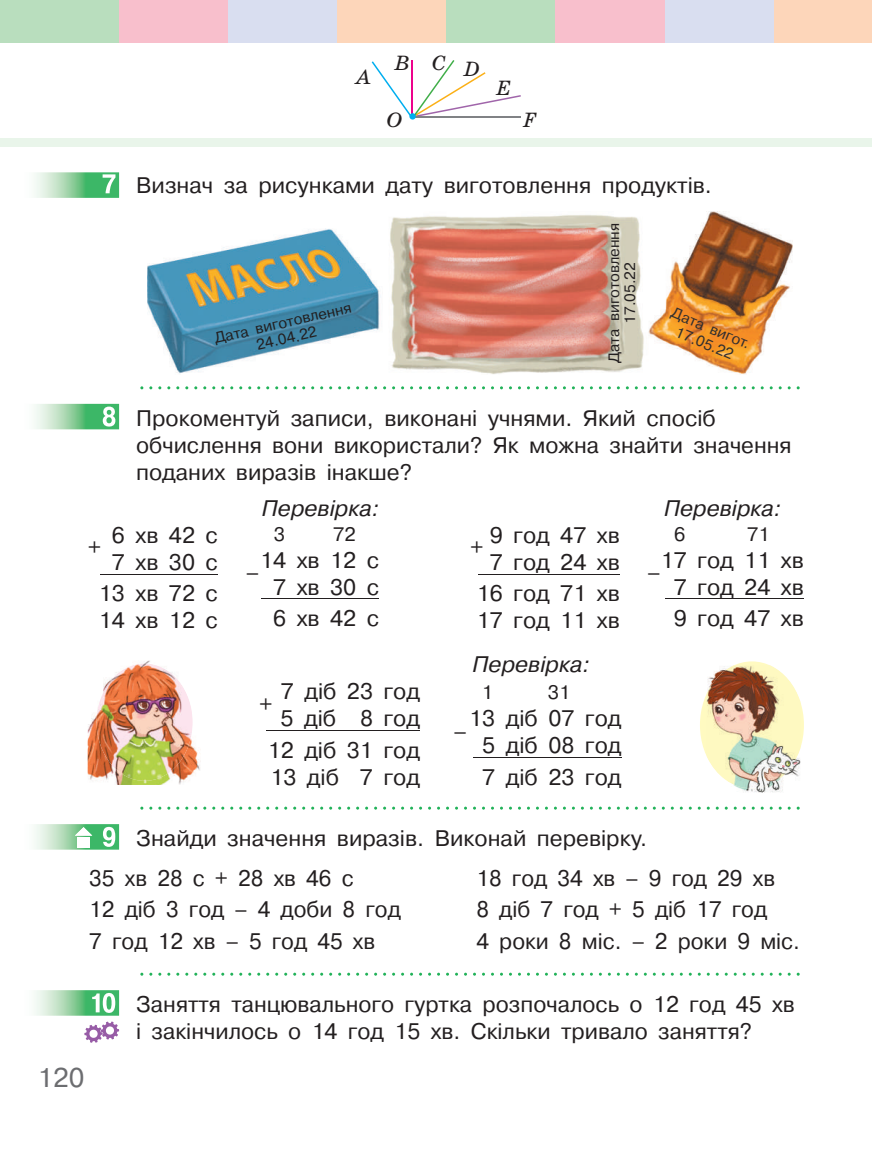
<style>
.page{position:relative;width:872px;height:1149px;background:#fff}
.page>*{position:absolute;margin:0;border:0;box-sizing:border-box;transform-origin:0 0}
.t1{font:27px "Pragmatica C";color:#6c6d70}
.t2{font:22.5px/27px "Pragmatica C";color:#231f20}
.t3{font:italic 22.5px "Pragmatica C";color:#231f20}
.t4{font:italic 21px "School Book C";color:#231f20}
.t5{font:19.5px "Pragmatica C";color:#231f20}
.t6{font:15px/16.2px "Pragmatica C";color:#231f20;text-align:center}
.t7{font:15px/16.2px "Pragmatica C";color:#312f30;text-align:center}
.s1{font-family:"Pragmatica Cond C";font-weight:700;font-size:27px;color:#fff}
</style>
<div class="page">
<div style="left:0;top:138px;width:872px;height:9px;background:#e9f5ea"></div>
<div style="left:0;top:0;width:119px;height:43px;background:#b9debe"></div>
<div style="left:119px;top:0;width:109px;height:43px;background:#f8bfcc"></div>
<div style="left:228px;top:0;width:109px;height:43px;background:#d9def0"></div>
<div style="left:665px;top:0;width:109px;height:43px;background:#d9def0"></div>
<div style="left:337px;top:0;width:109px;height:43px;background:#fdd6ba"></div>
<div style="left:774px;top:0;width:98px;height:43px;background:#fdd6ba"></div>
<div style="left:446px;top:0;width:110px;height:43px;background:#b9debe"></div>
<div style="left:556px;top:0;width:109px;height:43px;background:#f8bfcc"></div>
<svg style="left:140px;top:386px;width:659px;height:3px"></svg>
<svg style="left:140px;top:806px;width:659px;height:3px"></svg>
<svg style="left:140px;top:972px;width:659px;height:3px"></svg>
<img style="left:147px;top:211px;width:645px;height:163px">
<hr style="left:100px;top:573px;width:118px;height:1px;background:#231f20">
<hr style="left:262px;top:598px;width:117px;height:1px;background:#231f20">
<hr style="left:479px;top:573px;width:141px;height:1px;background:#231f20">
<hr style="left:666px;top:598px;width:138px;height:1px;background:#231f20">
<hr style="left:266px;top:729px;width:154px;height:1px;background:#231f20">
<hr style="left:473px;top:756px;width:148px;height:1px;background:#231f20">
<img style="left:35px;top:172px;width:84px;height:26px">
<img style="left:103px;top:174px;width:12px;height:19px">
<img style="left:35px;top:404px;width:84px;height:25px">
<img style="left:103px;top:406px;width:12px;height:20px">
<img style="left:88px;top:660px;width:113px;height:124px">
<img style="left:97px;top:663px;width:95px;height:117px">
<div style="left:700px;top:661px;width:104px;height:127px;background:#fffac1;border-radius:50%"></div>
<img style="left:739px;top:788px;width:44px;height:5px">
<img style="left:707px;top:665px;width:93px;height:123px">
<img style="left:35px;top:824px;width:84px;height:25px">
<img style="left:103px;top:826px;width:12px;height:20px">
<svg style="left:75px;top:826px;width:17px;height:20px"></svg>
<svg style="left:84px;top:1021px;width:35px;height:21px"></svg>
<img style="left:35px;top:990px;width:84px;height:25px">
<img style="left:92px;top:992px;width:23px;height:20px">
<svg style="left:372px;top:60px;width:149px;height:58px"></svg>
<div style="left:409px;top:113px;width:7px;height:6px;background:#00aeef;border-radius:50%"></div>
<p class="t4" style="left:356px;top:65px;width:16px">A</p>
<p class="t4" style="left:394px;top:51px;width:87px">B CD</p>
<p class="t4" style="left:496px;top:76px;width:17px">E</p>
<p class="t4" style="left:387px;top:108px;width:17px">O</p>
<p class="t4" style="left:523px;top:108px;width:15px">F</p>
<p class="t2" style="left:102px;top:172px;width:611px"><span class="s1">7</span> Визнач за рисунками дату виготовлення продуктів.</p>
<p class="t6" style="left:213px;top:330px;width:142px;rotate:-13deg">Дата виготовлення<br>24.04.22</p>
<p class="t6" style="left:606px;top:363px;width:142px;rotate:-90deg">Дата виготовлення<br>17.05.22</p>
<p class="t7" style="left:675px;top:304px;width:85px;rotate:23deg">Дата вигот.<br>17.05.22</p>
<p class="t2" style="left:136px;top:405px;width:657px;text-indent:-34px"><span class="s1">8</span> Прокоментуй записи, виконані учнями. Який спосіб обчислення вони використали? Як можна знайти значення поданих виразів інакше?</p>
<p class="t3" style="left:262px;top:495px;width:119px">Перевірка:</p>
<p class="t3" style="left:664px;top:495px;width:119px">Перевірка:</p>
<p class="t2" style="left:112px;top:521px;width:107px">6 хв 42 с<br>7 хв 30 с</p>
<p class="t2" style="left:99px;top:580px;width:121px">13 хв 72 с<br>14 хв 12 с</p>
<p class="t5" style="left:274px;top:523px;width:13px">3</p>
<p class="t5" style="left:333px;top:523px;width:24px">72</p>
<p class="t2" style="left:260px;top:546px;width:121px;text-align:center">14 хв 12 с<br>7 хв 30 с</p>
<p class="t2" style="left:273px;top:604px;width:107px">6 хв 42 с</p>
<p class="t5" style="left:674px;top:523px;width:13px">6</p>
<p class="t5" style="left:747px;top:523px;width:24px">71</p>
<p class="t2" style="left:660px;top:546px;width:145px;text-align:center">17 год 11 хв<br>7 год 24 хв</p>
<p class="t2" style="left:674px;top:604px;width:132px">9 год 47 хв</p>
<p class="t2" style="left:490px;top:521px;width:132px">9 год 47 хв<br>7 год 24 хв</p>
<p class="t2" style="left:477px;top:580px;width:145px">16 год 71 хв<br>17 год 11 хв</p>
<p class="t2" style="left:88px;top:534px;width:15px">+</p>
<p class="t2" style="left:470px;top:534px;width:15px">+</p>
<p class="t2" style="left:246px;top:558px;width:15px">–</p>
<p class="t2" style="left:647px;top:558px;width:15px">–</p>
<p class="t2" style="left:281px;top:677px;width:141px">7 діб 23 год<br>5 діб 8 год</p>
<p class="t2" style="left:268px;top:736px;width:154px">12 діб 31 год<br>13 діб 7 год</p>
<p class="t2" style="left:259px;top:690px;width:15px">+</p>
<p class="t3" style="left:472px;top:651px;width:119px">Перевірка:</p>
<p class="t5" style="left:482px;top:681px;width:13px">1</p>
<p class="t5" style="left:548px;top:681px;width:24px">31</p>
<p class="t2" style="left:469px;top:704px;width:154px;text-align:center">13 діб 07 год<br>5 діб 08 год</p>
<p class="t2" style="left:482px;top:763px;width:141px">7 діб 23 год</p>
<p class="t2" style="left:453px;top:717px;width:15px">–</p>
<p class="t2" style="left:89px;top:818px;width:559px;line-height:39.8px;text-indent:13px"><span class="s1">9</span> Знайди значення виразів. Виконай перевірку.<br>35 хв 28 с + 28 хв 46 с</p>
<p class="t2" style="left:476px;top:864px;width:300px">18 год 34 хв – 9 год 29 хв</p>
<p class="t2" style="left:89px;top:896px;width:313px">12 діб 3 год – 4 доби 8 год</p>
<p class="t2" style="left:476px;top:896px;width:292px">8 діб 7 год + 5 діб 17 год</p>
<p class="t2" style="left:89px;top:927px;width:287px">7 год 12 хв – 5 год 45 хв</p>
<p class="t2" style="left:476px;top:927px;width:325px">4 роки 8 міс. – 2 роки 9 міс.</p>
<p class="t2" style="left:89px;top:990px;width:707px;text-align:center"><span class="s1">10</span> Заняття танцювального гуртка розпочалось о 12 год 45 хв і закінчилось о 14 год 15 хв. Скільки тривало заняття?</p>
<p class="t1" style="left:38px;top:1062px;width:48px">120</p>
</div>
